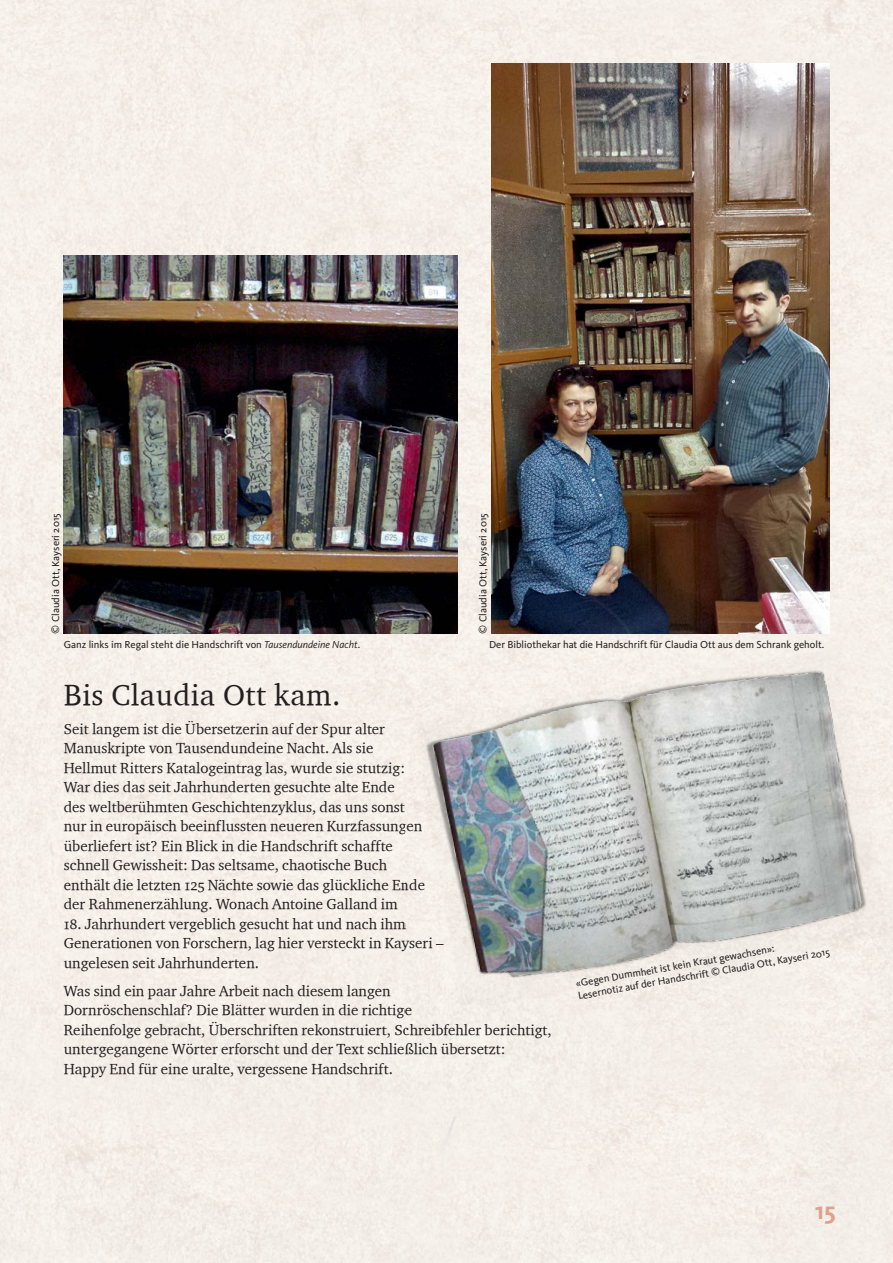
<style>
.page{position:relative;width:893px;height:1263px;background:#f5efe9}
.page>*{position:absolute;margin:0;border:0;box-sizing:border-box;transform-origin:0 0}
.t1{font:30px "Charter OSITCTT";letter-spacing:.02em;color:#231f20}
.t2{font:700 25.5px "Kievit Pro";color:#dda28f}
.t3{font:15px/19.5px "Charter OSITCTT";color:#231f20}
.t4{font:10.5px/12.6px "Kievit Pro";color:#231f20}
.s1{font-style:italic}
</style>
<div class="page">
<img style="left:491px;top:64px;width:338px;height:570px">
<img style="left:64px;top:255px;width:393px;height:379px">
<img style="left:414px;top:648px;width:476px;height:362px">
<p class="t4" style="left:49px;top:634px;width:122px;rotate:-90deg">© Claudia Ott, Kayseri 2015</p>
<p class="t4" style="left:476px;top:634px;width:122px;rotate:-90deg">© Claudia Ott, Kayseri 2015</p>
<p class="t4" style="left:64px;top:638px;width:298px">Ganz links im Regal steht die Handschrift von <span class="s1">Tausendundeine Nacht</span>.</p>
<p class="t4" style="left:489px;top:638px;width:337px">Der Bibliothekar hat die Handschrift für Claudia Ott aus dem Schrank geholt.</p>
<h1 class="t1" style="left:64px;top:676px;width:278px">Bis Claudia Ott kam.</h1>
<p class="t3" style="left:64px;top:718px;width:363px">Seit langem ist die Übersetzerin auf der Spur alter Manuskripte von Tausendundeine Nacht. Als sie Hellmut Ritters Katalogeintrag las, wurde sie stutzig:<br>War dies das seit Jahrhunderten gesuchte alte Ende<br>des weltberühmten Geschichtenzyklus, das uns sonst nur in europäisch beeinflussten neueren Kurzfassungen überliefert ist? Ein Blick in die Handschrift schaffte schnell Gewissheit: Das seltsame, chaotische Buch enthält die letzten 125 Nächte sowie das glückliche Ende der Rahmenerzählung. Wonach Antoine Galland im</p>
<p class="t3" style="left:64px;top:913px;width:381px">18. Jahrhundert vergeblich gesucht hat und nach ihm<br>Generationen von Forschern, lag hier versteckt in Kayseri – ungelesen seit Jahrhunderten.</p>
<p class="t3" style="left:64px;top:980px;width:489px">Was sind ein paar Jahre Arbeit nach diesem langen<br>Dornröschenschlaf? Die Blätter wurden in die richtige<br>Reihenfolge gebracht, Überschriften rekonstruiert, Schreibfehler berichtigt, untergegangene Wörter erforscht und der Text schließlich übersetzt:<br>Happy End für eine uralte, vergessene Handschrift.</p>
<p class="t4" style="left:575px;top:977px;width:257px;rotate:-10deg">«Gegen Dummheit ist kein Kraut gewachsen»:<br>Lesernotiz auf der Handschrift © Claudia Ott, Kayseri 2015</p>
<h2 class="t2" style="left:815px;top:1195px;width:22px">15</h2>
</div>
